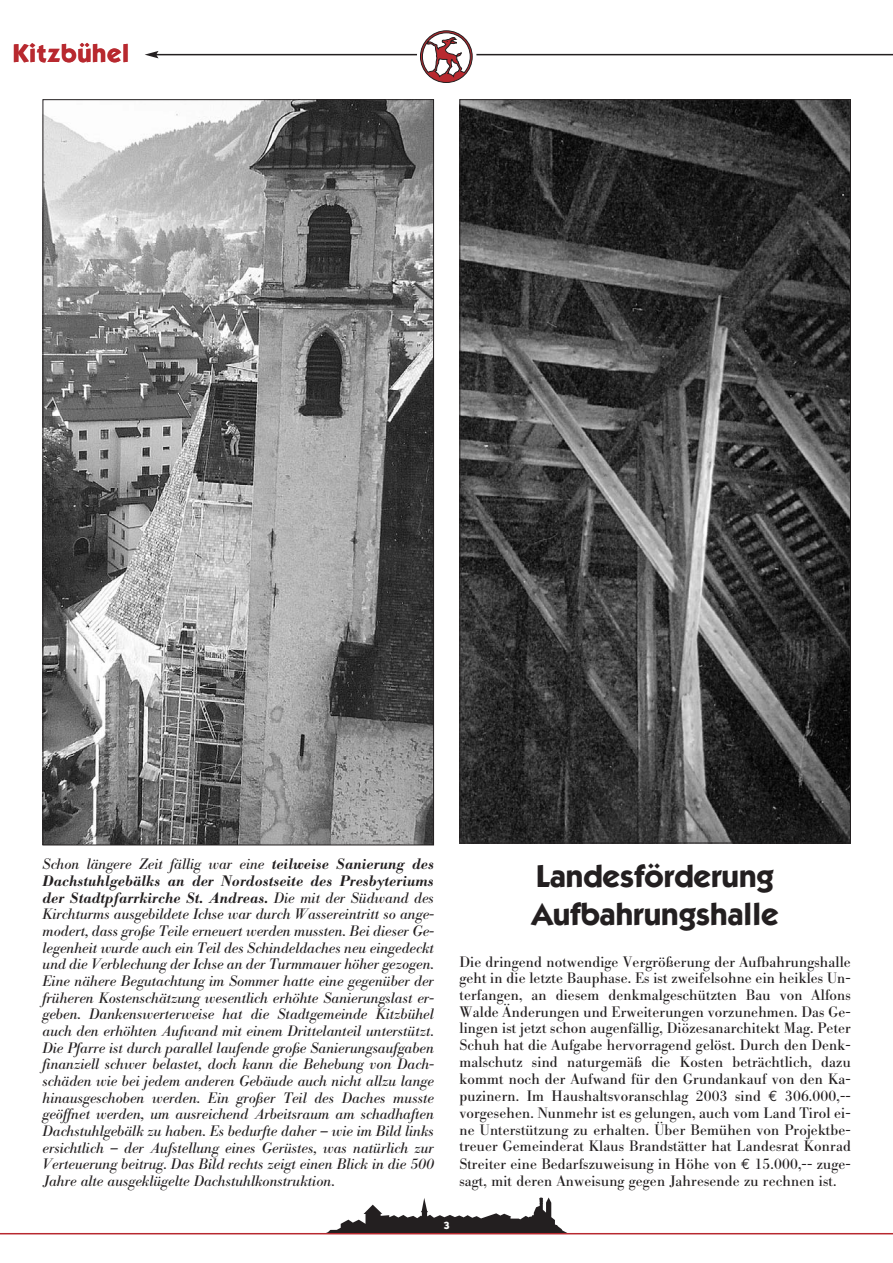
<style>
.page{position:relative;width:893px;height:1263px;background:#fff}
.page>*{position:absolute;margin:0;border:0;box-sizing:border-box;transform-origin:0 0}
.t1{font:700 31.5px/37.5px "Itc Kabel";color:#231f20}
.t2{font:700 25.5px "Itc Kabel";letter-spacing:.03em;color:#b8292f}
.t3{font:italic 15px/16.6px "B Bodoni";color:#231f20;text-align:justify}
.t4{font:15px/16.8px "B Bodoni";letter-spacing:.01em;color:#231f20;text-align:justify}
.t5{font:700 10.5px "Itc Kabel";color:#fff}
.s1{font-weight:500}
.s2{font-family:"Euro Mono"}
</style>
<div class="page">
<svg style="left:326px;top:1198px;width:242px;height:35px"></svg>
<hr style="left:0;top:1233px;width:892px;height:1px;background:#b8292f">
<hr style="left:156px;top:54px;width:736px;height:1px;background:#231f20">
<svg style="left:145px;top:51px;width:13px;height:7px"></svg>
<div style="left:417px;top:27px;width:59px;height:60px;background:#fff;border-radius:50%"></div>
<svg style="left:420px;top:31px;width:52px;height:52px"></svg>
<img style="left:45px;top:101px;width:387px;height:742px">
<img style="left:461px;top:101px;width:387px;height:740px">
<h2 class="t2" style="left:13px;top:44px;width:118px">Kitzbühel</h2>
<p class="t3" style="left:43px;top:857px;width:393px">Schon längere Zeit fällig war eine <span class="s1">teilweise Sanierung des Dachstuhlgebälks an der Nordostseite des Presbyteriums der Stadtpfarrkirche St. Andreas.</span> Die mit der Südwand des Kirchturms ausgebildete Ichse war durch Wassereintritt so ange&shy;modert, dass große Teile erneuert werden mussten. Bei dieser Ge&shy;legenheit wurde auch ein Teil des Schindeldaches neu eingedeckt und die Verblechung der Ichse an der Turmmauer höher gezogen.<br>Eine nähere Begutachtung im Sommer hatte eine gegenüber der früheren Kostenschätzung wesentlich erhöhte Sanierungslast er&shy;geben. Dankenswerterweise hat die Stadtgemeinde Kitzbühel auch den erhöhten Aufwand mit einem Drittelanteil unterstützt.<br>Die Pfarre ist durch parallel laufende große Sanierungsaufgaben finanziell schwer belastet, doch kann die Behebung von Dach&shy;schäden wie bei jedem anderen Gebäude auch nicht allzu lange hinausgeschoben werden. Ein großer Teil des Daches musste geöffnet werden, um ausreichend Arbeitsraum am schadhaften Dachstuhlgebälk zu haben. Es bedurfte daher – wie im Bild links ersichtlich – der Aufstellung eines Gerüstes, was natürlich zur Verteuerung beitrug. Das Bild rechts zeigt einen Blick in die 500<br>Jahre alte ausgeklügelte Dachstuhlkonstruktion.</p>
<h1 class="t1" style="left:531px;top:860px;width:248px">Landesförderung<br>Aufbahrungshalle</h1>
<p class="t4" style="left:459px;top:955px;width:393px">Die dringend notwendige Vergrößerung der Aufbahrungshalle geht in die letzte Bauphase. Es ist zweifelsohne ein heikles Un&shy;terfangen, an diesem denkmalgeschützten Bau von Alfons Walde Änderungen und Erweiterungen vorzunehmen. Das Ge&shy;lingen ist jetzt schon augenfällig, Diözesanarchitekt Mag. Peter Schuh hat die Aufgabe hervorragend gelöst. Durch den Denk&shy;malschutz sind naturgemäß die Kosten beträchtlich, dazu kommt noch der Aufwand für den Grundankauf von den Ka&shy;puzinern. Im Haushaltsvoranschlag 2003 sind <span class="s2">€</span> 306.000,-- vorgesehen. Nunmehr ist es gelungen, auch vom Land Tirol ei&shy;ne Unterstützung zu erhalten. Über Bemühen von Projektbe&shy;treuer Gemeinderat Klaus Brandstätter hat Landesrat Konrad Streiter eine Bedarfszuweisung in Höhe von <span class="s2">€</span> 15.000,-- zuge&shy;sagt, mit deren Anweisung gegen Jahresende zu rechnen ist.</p>
<p class="t5" style="left:444px;top:1221px;width:7px">3</p>
</div>
